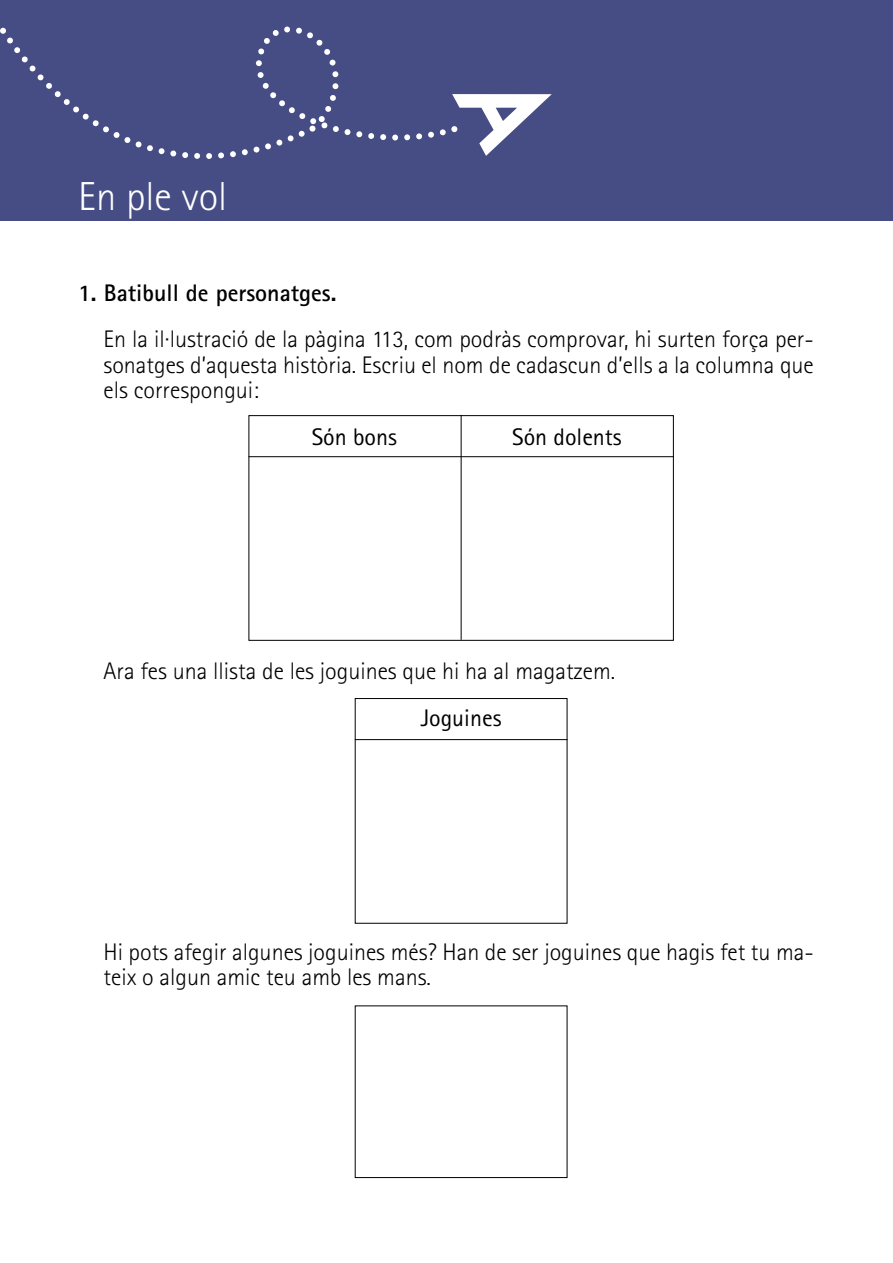
<style>
.page{position:relative;width:893px;height:1263px;background:#fff}
.page>*{position:absolute;margin:0;border:0;box-sizing:border-box;transform-origin:0 0}
.t1{font:300 40.5px "Rotis Sans Serif";color:#fff}
.t2{font:300 24px/25.5px "Rotis Sans Serif";color:#000;text-align:justify}
.t3{font:24px "Rotis Sans Serif";color:#000}
.t4{font:700 24px "Rotis Sans Serif";color:#000}
</style>
<div class="page">
<div style="left:0;top:0;width:893px;height:221px;background:#454d84"></div>
<img style="left:457px;top:94px;width:95px;height:62px">
<svg style="left:2px;top:27px;width:232px;height:132px"></svg>
<svg style="left:0;top:28px;width:6px;height:6px"></svg>
<svg style="left:222px;top:26px;width:235px;height:131px"></svg>
<div style="left:249px;top:415px;width:425px;height:226px;border:1px solid #000"></div>
<hr style="left:461px;top:415px;width:1px;height:225px;background:#000">
<hr style="left:249px;top:456px;width:425px;height:1px;background:#000">
<hr style="left:355px;top:739px;width:212px;height:1px;background:#000">
<h1 class="t1" style="left:78px;top:182px;width:151px">En ple vol</h1>
<p class="t4" style="left:78px;top:284px;width:260px">1. Batibull de personatges.</p>
<p class="t2" style="left:104px;top:329px;width:712px">En la il·lustració de la pàgina 113, com podràs comprovar, hi surten força per&shy;sonatges d’aquesta història. Escriu el nom de cadascun d’ells a la columna que els correspongui:</p>
<p class="t3" style="left:312px;top:429px;width:87px">Són bons</p>
<p class="t3" style="left:512px;top:429px;width:111px">Són dolents</p>
<p class="t2" style="left:104px;top:661px;width:513px">Ara fes una llista de les joguines que hi ha al magatzem.</p>
<p class="t3" style="left:421px;top:709px;width:82px">Joguines</p>
<p class="t2" style="left:104px;top:941px;width:712px">Hi pots afegir algunes joguines més? Han de ser joguines que hagis fet tu ma&shy;teix o algun amic teu amb les mans.</p>
</div>
